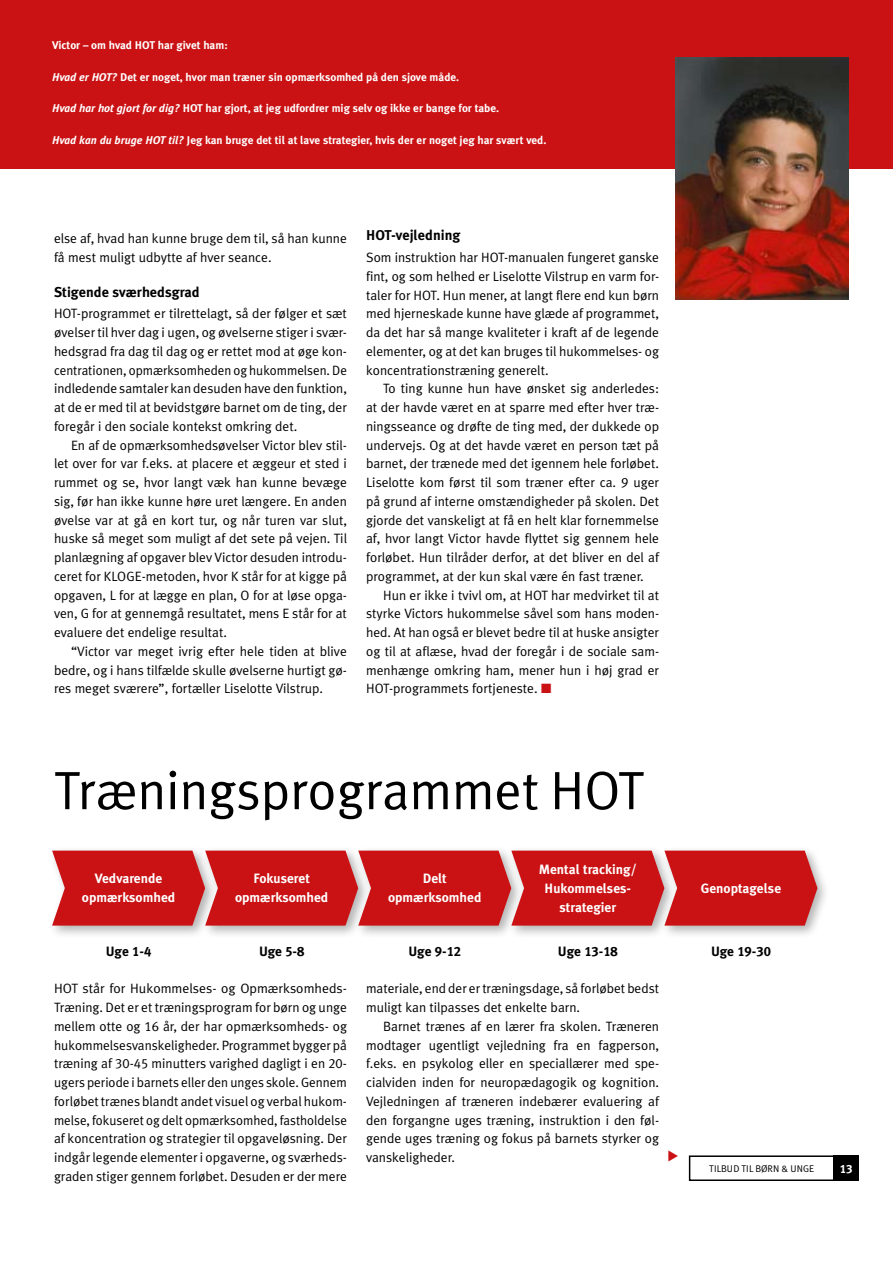
<style>
.page{position:relative;width:893px;height:1263px;background:#fff}
.page>*{position:absolute;margin:0;border:0;box-sizing:border-box;transform-origin:0 0}
.t1{font:54px "Meta Plus Caps";color:#000}
.t2{font:700 14.25px "Meta Plus Caps";color:#000}
.t3{font:13.5px/18.8px "Meta Plus Caps";color:#000;text-align:justify}
.t4{font:700 13.5px/18.8px "Meta Plus Caps";color:#fff;text-align:center}
.t5{font:700 13.5px "Meta Plus Caps";color:#000}
.t6{font:700 12px "Meta Plus Caps";color:#fff}
.t7{font:700 11.25px "Meta Plus Caps";color:#fff}
.t8{font:9.75px "Meta Plus Caps";letter-spacing:.015em;color:#000}
.s1{font-style:italic}
.s2{color:#ca1214}
</style>
<div class="page">
<div style="left:0;top:0;width:893px;height:168px;background:#ca1214"></div>
<div style="left:47px;top:845px;width:178px;height:100px;background:#000;opacity:.3"></div>
<div style="left:200px;top:845px;width:178px;height:100px;background:#000;opacity:.3"></div>
<div style="left:353px;top:845px;width:178px;height:100px;background:#000;opacity:.3"></div>
<div style="left:506px;top:845px;width:178px;height:100px;background:#000;opacity:.3"></div>
<div style="left:659px;top:845px;width:178px;height:100px;background:#000;opacity:.3"></div>
<svg style="left:52px;top:851px;width:765px;height:75px;background:#cb2425"></svg>
<img style="left:675px;top:57px;width:174px;height:243px">
<div style="left:689px;top:1155px;width:170px;height:26px;border:2px solid #000"></div>
<div style="left:833px;top:1155px;width:26px;height:26px;background:#000"></div>
<p class="t7" style="left:52px;top:39px;width:177px">Victor – om hvad HOT har givet ham:</p>
<p class="t7" style="left:52px;top:70px;width:409px"><span class="s1">Hvad er HOT?</span> Det er noget, hvor man træner sin opmærksomhed på den sjove måde.</p>
<p class="t7" style="left:52px;top:102px;width:449px"><span class="s1">Hvad har hot gjort for dig?</span> HOT har gjort, at jeg udfordrer mig selv og ikke er bange for tabe.</p>
<p class="t7" style="left:52px;top:133px;width:496px"><span class="s1">Hvad kan du bruge HOT til?</span> Jeg kan bruge det til at lave strategier, hvis der er noget jeg har svært ved.</p>
<p class="t3" style="left:54px;top:229px;width:294px">else af, hvad han kunne bruge dem til, så han kunne få mest muligt udbytte af hver seance.</p>
<p class="t2" style="left:54px;top:283px;width:147px">Stigende sværhedsgrad</p>
<p class="t3" style="left:54px;top:304px;width:295px">HOT-programmet er tilrettelagt, så der følger et sæt øvelser til hver dag i ugen, og øvelserne stiger i svær&shy;hedsgrad fra dag til dag og er rettet mod at øge kon&shy;centrationen, opmærksomheden og hukommelsen. De indledende samtaler kan desuden have den funktion, at de er med til at bevidstgøre barnet om de ting, der foregår i den sociale kontekst omkring det.</p>
<p class="t3" style="left:54px;top:435px;width:295px;text-indent:17px">En af de opmærksomhedsøvelser Victor blev stil&shy;let over for var f.eks. at placere et æggeur et sted i rummet og se, hvor langt væk han kunne bevæge sig, før han ikke kunne høre uret længere. En anden øvelse var at gå en kort tur, og når turen var slut, huske så meget som muligt af det sete på vejen. Til planlægning af opgaver blev Victor desuden introdu&shy;ceret for KLOGE-metoden, hvor K står for at kigge på opgaven, L for at lægge en plan, O for at løse opga&shy;ven, G for at gennemgå resultatet, mens E står for at evaluere det endelige resultat.</p>
<p class="t3" style="left:54px;top:642px;width:294px;text-indent:17px">“Victor var meget ivrig efter hele tiden at blive bedre, og i hans tilfælde skulle øvelserne hurtigt gø&shy;res meget sværere”, fortæller Liselotte Vilstrup.</p>
<p class="t2" style="left:366px;top:227px;width:96px">HOT-vejledning</p>
<p class="t3" style="left:366px;top:248px;width:294px">Som instruktion har HOT-manualen fungeret ganske fint, og som helhed er Liselotte Vilstrup en varm for&shy;taler for HOT. Hun mener, at langt flere end kun børn med hjerneskade kunne have glæde af programmet, da det har så mange kvaliteter i kraft af de legende elementer, og at det kan bruges til hukommelses- og koncentrationstræning generelt.</p>
<p class="t3" style="left:366px;top:379px;width:295px;text-indent:17px">To ting kunne hun have ønsket sig anderledes: at der havde været en at sparre med efter hver træ&shy;ningsseance og drøfte de ting med, der dukkede op undervejs. Og at det havde været en person tæt på barnet, der trænede med det igennem hele forløbet.<br>Liselotte kom først til som træner efter ca. 9 uger på grund af interne omstændigheder på skolen. Det gjorde det vanskeligt at få en helt klar fornemmelse af, hvor langt Victor havde flyttet sig gennem hele forløbet. Hun tilråder derfor, at det bliver en del af programmet, at der kun skal være én fast træner.</p>
<p class="t3" style="left:366px;top:585px;width:295px;text-indent:17px">Hun er ikke i tvivl om, at HOT har medvirket til at styrke Victors hukommelse såvel som hans moden&shy;hed. At han også er blevet bedre til at huske ansigter og til at aflæse, hvad der foregår i de sociale sam&shy;menhænge omkring ham, mener hun i høj grad er HOT-programmets fortjeneste. <span class="s2">■</span></p>
<h1 class="t1" style="left:54px;top:759px;width:592px">Træningsprogrammet HOT</h1>
<p class="t4" style="left:82px;top:869px;width:95px">Vedvarende opmærksomhed</p>
<p class="t5" style="left:106px;top:943px;width:47px">Uge 1-4</p>
<p class="t4" style="left:235px;top:869px;width:95px">Fokuseret opmærksomhed</p>
<p class="t5" style="left:259px;top:943px;width:47px">Uge 5-8</p>
<p class="t4" style="left:388px;top:869px;width:95px">Delt opmærksomhed</p>
<p class="t5" style="left:408px;top:943px;width:54px">Uge 9-12</p>
<p class="t4" style="left:539px;top:860px;width:100px">Mental tracking/<br>Hukommelses&shy;strategier</p>
<p class="t5" style="left:558px;top:943px;width:61px">Uge 13-18</p>
<p class="t3" style="left:54px;top:979px;width:294px">HOT står for Hukommelses- og Opmærksomheds-Træning. Det er et træningsprogram for børn og unge mellem otte og 16 år, der har opmærksomheds- og hukommelsesvanskeligheder. Programmet bygger på træning af 30-45 minutters varighed dagligt i en 20- ugers periode i barnets eller den unges skole. Gennem forløbet trænes blandt andet visuel og verbal hukom&shy;melse, fokuseret og delt opmærksomhed, fastholdelse af koncentration og strategier til opgaveløsning. Der indgår legende elementer i opgaverne, og sværheds&shy;graden stiger gennem forløbet. Desuden er der mere</p>
<p class="t3" style="left:366px;top:979px;width:294px">materiale, end der er træningsdage, så forløbet bedst muligt kan tilpasses det enkelte barn.</p>
<p class="t3" style="left:366px;top:1017px;width:295px;text-indent:17px">Barnet trænes af en lærer fra skolen. Træneren modtager ugentligt vejledning fra en fagperson, f.eks. en psykolog eller en speciallærer med spe&shy;cialviden inden for neuropædagogik og kognition.<br>Vejledningen af træneren indebærer evaluering af den forgangne uges træning, instruktion i den føl&shy;gende uges træning og fokus på barnets styrker og vanskeligheder.</p>
<p class="t4" style="left:701px;top:879px;width:82px">Genoptagelse</p>
<p class="t5" style="left:711px;top:943px;width:61px">Uge 19-30</p>
<p class="t8" style="left:709px;top:1163px;width:19px">Tilbud</p>
<p class="t8" style="left:741px;top:1163px;width:62px">til Børn &amp; Unge</p>
<p class="t6" style="left:840px;top:1162px;width:14px">13</p>
</div>
